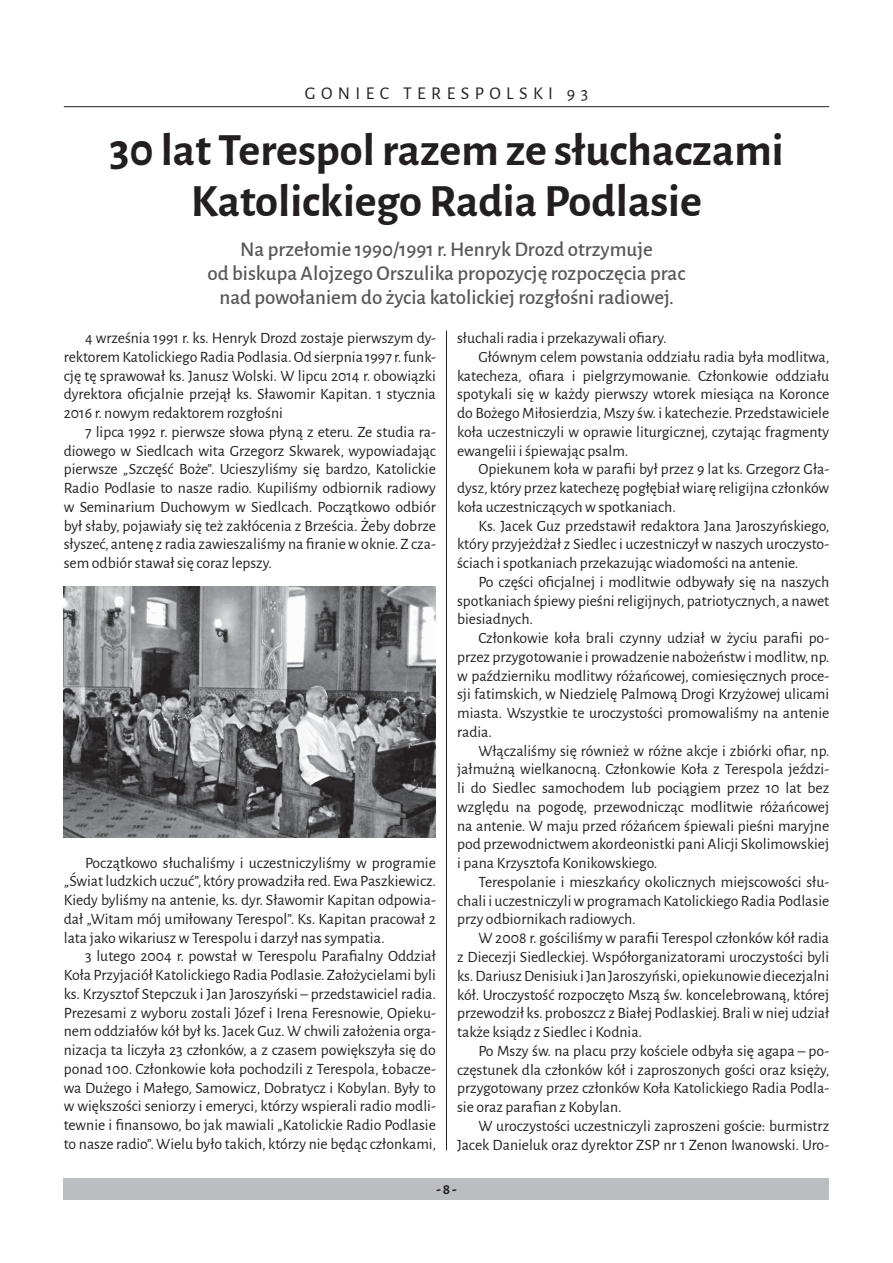
<style>
.page{position:relative;width:893px;height:1263px;background:#fff}
.page>*{position:absolute;margin:0;border:0;box-sizing:border-box;transform-origin:0 0}
.t1{font:700 46.5px/51px "Alegreya Sans";color:#231f20;text-align:center}
.t2{font:500 21px/24px "Alegreya Sans";color:#57585a;text-align:center}
.t3{font:18px "Alegreya Sans";letter-spacing:.3em;color:#231f20}
.t4{font:15.75px/18.8px "Alegreya Sans";color:#231f20;text-align:justify}
.t5{font:700 15px "Alegreya Sans";color:#231f20}
</style>
<div class="page">
<div style="left:64px;top:1178px;width:765px;height:21px;background:#bcbdc0"></div>
<hr style="left:64px;top:106px;width:765px;height:1px;background:#231f20">
<img style="left:64px;top:586px;width:372px;height:251px">
<hr style="left:446px;top:331px;width:1px;height:819px;background:#231f20">
<p class="t3" style="left:305px;top:88px;width:285px">GONIEC TERESPOLSKI 93</p>
<h1 class="t1" style="left:109px;top:121px;width:676px">30 lat Terespol razem ze słuchaczami<br>Katolickiego Radia Podlasie</h1>
<h2 class="t2" style="left:207px;top:236px;width:480px">Na przełomie 1990/1991 r. Henryk Drozd otrzymuje<br>od biskupa Alojzego Orszulika propozycję rozpoczęcia prac nad powołaniem do życia katolickiej rozgłośni radiowej.</h2>
<p class="t4" style="left:64px;top:328px;width:374px;text-indent:21px">4 września 1991 r. ks. Henryk Drozd zostaje pierwszym dy&shy;rektorem Katolickiego Radia Podlasia. Od sierpnia 1997 r. funk&shy;cję tę sprawował ks. Janusz Wolski. W lipcu 2014 r. obowiązki dyrektora oficjalnie przejął ks. Sławomir Kapitan. 1 stycznia 2016 r. nowym redaktorem rozgłośni</p>
<p class="t4" style="left:64px;top:422px;width:374px;text-indent:21px">7 lipca 1992 r. pierwsze słowa płyną z eteru. Ze studia ra&shy;diowego w Siedlcach wita Grzegorz Skwarek, wypowiadając pierwsze „Szczęść Boże”. Ucieszyliśmy się bardzo, Katolickie Radio Podlasie to nasze radio. Kupiliśmy odbiornik radiowy w Seminarium Duchowym w Siedlcach. Początkowo odbiór był słaby, pojawiały się też zakłócenia z Brześcia. Żeby dobrze słyszeć, antenę z radia zawieszaliśmy na firanie w oknie. Z cza&shy;sem odbiór stawał się coraz lepszy.</p>
<p class="t4" style="left:457px;top:328px;width:211px">słuchali radia i przekazywali ofiary.</p>
<p class="t4" style="left:478px;top:347px;width:353px">Głównym celem powstania oddziału radia była modlitwa,</p>
<p class="t4" style="left:457px;top:365px;width:374px">katecheza, ofiara i pielgrzymowanie. Członkowie oddziału</p>
<p class="t4" style="left:457px;top:384px;width:374px">spotykali się w każdy pierwszy wtorek miesiąca na Koronce</p>
<p class="t4" style="left:457px;top:403px;width:374px">do Bożego Miłosierdzia, Mszy św. i katechezie. Przedstawiciele</p>
<p class="t4" style="left:457px;top:422px;width:374px">koła uczestniczyli w oprawie liturgicznej, czytając fragmenty</p>
<p class="t4" style="left:457px;top:440px;width:173px">ewangelii i śpiewając psalm.</p>
<p class="t4" style="left:478px;top:459px;width:352px">Opiekunem koła w parafii był przez 9 lat ks. Grzegorz Gła-</p>
<p class="t4" style="left:457px;top:478px;width:373px">dysz, który przez katechezę pogłębiał wiarę religijna członków</p>
<p class="t4" style="left:457px;top:497px;width:220px">koła uczestniczących w spotkaniach.</p>
<p class="t4" style="left:478px;top:515px;width:353px">Ks. Jacek Guz przedstawił redaktora Jana Jaroszyńskiego,</p>
<p class="t4" style="left:457px;top:534px;width:374px">który przyjeżdżał z Siedlec i uczestniczył w naszych uroczysto-</p>
<p class="t4" style="left:457px;top:553px;width:343px">ściach i spotkaniach przekazując wiadomości na antenie.</p>
<p class="t4" style="left:478px;top:572px;width:352px">Po części oficjalnej i modlitwie odbywały się na naszych</p>
<p class="t4" style="left:457px;top:590px;width:374px">spotkaniach śpiewy pieśni religijnych, patriotycznych, a nawet</p>
<p class="t4" style="left:457px;top:609px;width:78px">biesiadnych.</p>
<p class="t4" style="left:478px;top:628px;width:352px">Członkowie koła brali czynny udział w życiu parafii po-</p>
<p class="t4" style="left:457px;top:647px;width:374px">przez przygotowanie i prowadzenie nabożeństw i modlitw, np.</p>
<p class="t4" style="left:457px;top:665px;width:374px">w październiku modlitwy różańcowej, comiesięcznych proce-</p>
<p class="t4" style="left:457px;top:684px;width:374px">sji fatimskich, w Niedzielę Palmową Drogi Krzyżowej ulicami</p>
<p class="t4" style="left:457px;top:703px;width:374px">miasta. Wszystkie te uroczystości promowaliśmy na antenie</p>
<p class="t4" style="left:457px;top:722px;width:36px">radia.</p>
<p class="t4" style="left:478px;top:740px;width:353px">Włączaliśmy się również w różne akcje i zbiórki ofiar, np.</p>
<p class="t4" style="left:457px;top:759px;width:374px">jałmużną wielkanocną. Członkowie Koła z Terespola jeździ-</p>
<p class="t4" style="left:457px;top:778px;width:374px">li do Siedlec samochodem lub pociągiem przez 10 lat bez</p>
<p class="t4" style="left:457px;top:797px;width:374px">względu na pogodę, przewodnicząc modlitwie różańcowej</p>
<p class="t4" style="left:457px;top:815px;width:374px">na antenie. W maju przed różańcem śpiewali pieśni maryjne</p>
<p class="t4" style="left:457px;top:834px;width:374px">pod przewodnictwem akordeonistki pani Alicji Skolimowskiej</p>
<p class="t4" style="left:457px;top:853px;width:202px">i pana Krzysztofa Konikowskiego.</p>
<p class="t4" style="left:478px;top:872px;width:352px">Terespolanie i mieszkańcy okolicznych miejscowości słu-</p>
<p class="t4" style="left:457px;top:890px;width:374px">chali i uczestniczyli w programach Katolickiego Radia Podlasie</p>
<p class="t4" style="left:457px;top:909px;width:180px">przy odbiornikach radiowych.</p>
<p class="t4" style="left:478px;top:928px;width:352px">W 2008 r. gościliśmy w parafii Terespol członków kół radia</p>
<p class="t4" style="left:457px;top:947px;width:374px">z Diecezji Siedleckiej. Współorganizatorami uroczystości byli</p>
<p class="t4" style="left:457px;top:965px;width:373px">ks. Dariusz Denisiuk i Jan Jaroszyński, opiekunowie diecezjalni</p>
<p class="t4" style="left:457px;top:984px;width:374px">kół. Uroczystość rozpoczęto Mszą św. koncelebrowaną, której</p>
<p class="t4" style="left:457px;top:1003px;width:374px">przewodził ks. proboszcz z Białej Podlaskiej. Brali w niej udział</p>
<p class="t4" style="left:457px;top:1022px;width:187px">także ksiądz z Siedlec i Kodnia.</p>
<p class="t4" style="left:478px;top:1040px;width:352px">Po Mszy św. na placu przy kościele odbyła się agapa – po-</p>
<p class="t4" style="left:457px;top:1059px;width:374px">częstunek dla członków kół i zaproszonych gości oraz księży,</p>
<p class="t4" style="left:457px;top:1078px;width:374px">przygotowany przez członków Koła Katolickiego Radia Podla-</p>
<p class="t4" style="left:457px;top:1097px;width:166px">sie oraz parafian z Kobylan.</p>
<p class="t4" style="left:478px;top:1115px;width:352px">W uroczystości uczestniczyli zaproszeni goście: burmistrz</p>
<p class="t4" style="left:457px;top:1134px;width:374px">Jacek Danieluk oraz dyrektor ZSP nr 1 Zenon Iwanowski. Uro-</p>
<p class="t4" style="left:64px;top:852px;width:374px;text-indent:21px">Początkowo słuchaliśmy i uczestniczyliśmy w programie „Świat ludzkich uczuć”, który prowadziła red. Ewa Paszkiewicz.<br>Kiedy byliśmy na antenie, ks. dyr. Sławomir Kapitan odpowia&shy;dał „Witam mój umiłowany Terespol”. Ks. Kapitan pracował 2 lata jako wikariusz w Terespolu i darzył nas sympatia.</p>
<p class="t4" style="left:64px;top:946px;width:374px;text-indent:21px">3 lutego 2004 r. powstał w Terespolu Parafialny Oddział Koła Przyjaciół Katolickiego Radia Podlasie. Założycielami byli ks. Krzysztof Stepczuk i Jan Jaroszyński – przedstawiciel radia.<br>Prezesami z wyboru zostali Józef i Irena Feresnowie, Opieku&shy;nem oddziałów kół był ks. Jacek Guz. W chwili założenia orga&shy;nizacja ta liczyła 23 członków, a z czasem powiększyła się do ponad 100. Członkowie koła pochodzili z Terespola, Łobacze&shy;wa Dużego i Małego, Samowicz, Dobratycz i Kobylan. Były to w większości seniorzy i emeryci, którzy wspierali radio modli&shy;tewnie i finansowo, bo jak mawiali „Katolickie Radio Podlasie to nasze radio”. Wielu było takich, którzy nie będąc członkami,</p>
<p class="t5" style="left:436px;top:1184px;width:22px">- 8 -</p>
</div>
